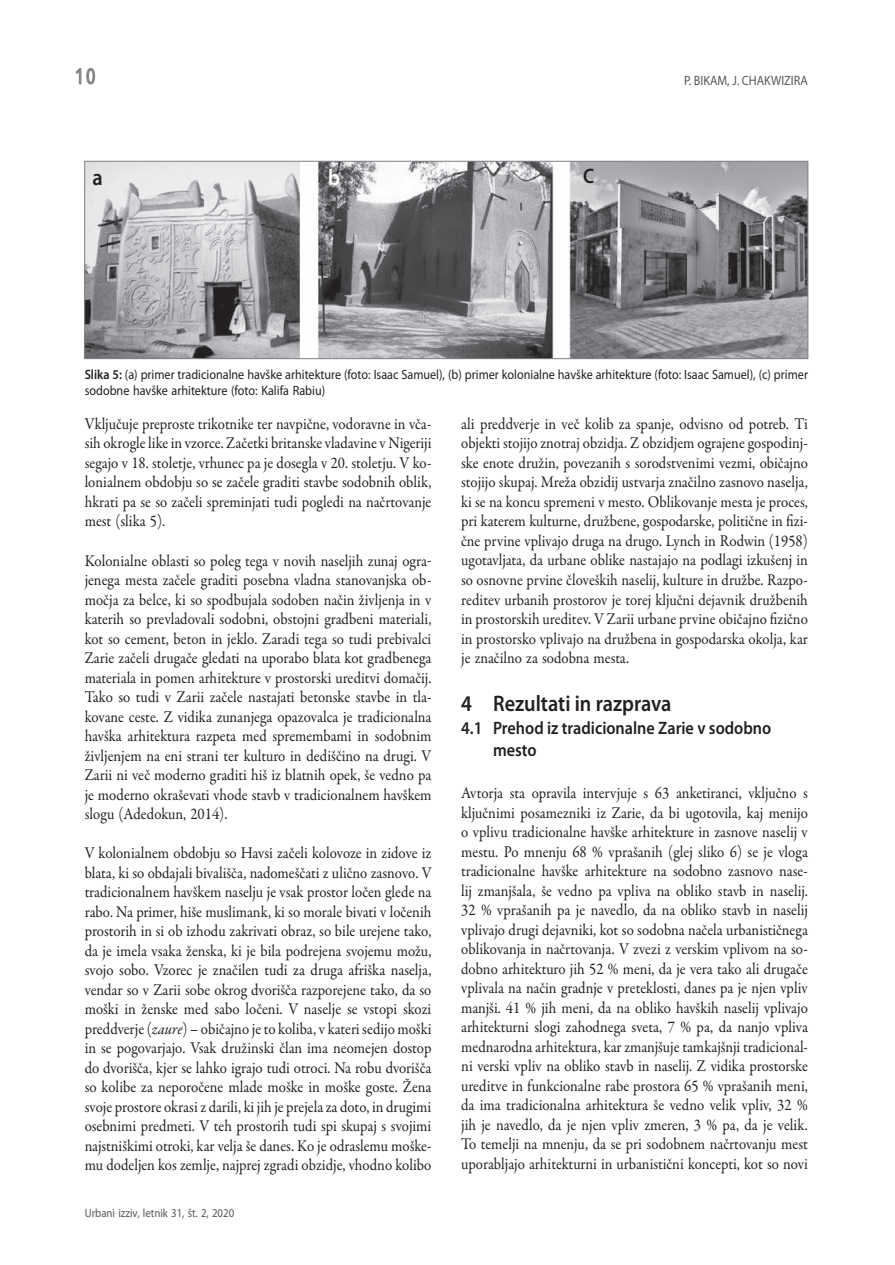
<style>
.page{position:relative;width:895px;height:1265px;background:#fff}
.page>*{position:absolute;margin:0;border:0;box-sizing:border-box;transform-origin:0 0}
.t1{font:24px "ISOCTEUR";color:#808285}
.t2{font:600 22.5px "Myriad Pro";color:#231f20;scale:.9 1}
.t3{font:600 22.5px "Myriad Pro";color:#fff;scale:.9 1}
.t4{font:600 21px "Myriad Pro";color:#231f20;scale:.9 1}
.t5{font:600 18px/22.5px "Myriad Pro";color:#231f20;scale:.9 1}
.t6{font:16.5px/19.5px "Garamond Premr Pro";color:#231f20;text-align:justify;scale:.9 1}
.t7{font:13.5px/16.5px "Myriad Pro";color:#231f20;scale:.9 1}
.t8{font:13.5px "Myriad Pro";color:#57585a;scale:.9 1}
.t9{font:12px "Myriad Pro";color:#57585a;scale:.9 1}
.s1{font-weight:600}
.s2{font-style:italic}
</style>
<div class="page">
<svg style="left:75px;top:68px;width:20px;height:17px"></svg>
<img style="left:86px;top:163px;width:720px;height:194px">
<div style="left:84px;top:161px;width:724px;height:198px;border:1px solid #808285"></div>
<h1 class="t1" style="left:70px;top:61px;width:31px">10</h1>
<h2 class="t2" style="left:92px;top:163px;width:13px">a</h2>
<h2 class="t3" style="left:328px;top:163px;width:15px">b</h2>
<p class="t4" style="left:583px;top:163px;width:14px">C</p>
<p class="t8" style="left:684px;top:73px;width:139px">P. BIKAM, J. CHAKWIZIRA</p>
<p class="t7" style="left:85px;top:366px;width:805px"><span class="s1">Slika 5:</span> (a) primer tradicionalne havške arhitekture (foto: Isaac Samuel), (b) primer kolonialne havške arhitekture (foto: Isaac Samuel), (c) primer sodobne havške arhitekture (foto: Kalifa Rabiu)</p>
<p class="t6" style="left:85px;top:414px;width:387px">Vključuje preproste trikotnike ter navpične, vodoravne in vča&shy;sih okrogle like in vzorce. Začetki britanske vladavine v Nigeriji segajo v 18. stoletje, vrhunec pa je dosegla v 20. stoletju. V ko&shy;lonialnem obdobju so se začele graditi stavbe sodobnih oblik, hkrati pa se so začeli spreminjati tudi pogledi na načrtovanje mest (slika 5).</p>
<p class="t6" style="left:85px;top:551px;width:387px">Kolonialne oblasti so poleg tega v novih naseljih zunaj ogra&shy;jenega mesta začele graditi posebna vladna stanovanjska ob&shy;močja za belce, ki so spodbujala sodoben način življenja in v katerih so prevladovali sodobni, obstojni gradbeni materiali, kot so cement, beton in jeklo. Zaradi tega so tudi prebivalci Zarie začeli drugače gledati na uporabo blata kot gradbenega materiala in pomen arhitekture v prostorski ureditvi domačij.<br>Tako so tudi v Zarii začele nastajati betonske stavbe in tla&shy;kovane ceste. Z vidika zunanjega opazovalca je tradicionalna havška arhitektura razpeta med spremembami in sodobnim življenjem na eni strani ter kulturo in dediščino na drugi. V Zarii ni več moderno graditi hiš iz blatnih opek, še vedno pa je moderno okraševati vhode stavb v tradicionalnem havškem slogu (Adedokun, 2014).</p>
<p class="t6" style="left:85px;top:843px;width:387px">V kolonialnem obdobju so Havsi začeli kolovoze in zidove iz blata, ki so obdajali bivališča, nadomeščati z ulično zasnovo. V tradicionalnem havškem naselju je vsak prostor ločen glede na rabo. Na primer, hiše muslimank, ki so morale bivati v ločenih prostorih in si ob izhodu zakrivati obraz, so bile urejene tako, da je imela vsaka ženska, ki je bila podrejena svojemu možu, svojo sobo. Vzorec je značilen tudi za druga afriška naselja, vendar so v Zarii sobe okrog dvorišča razporejene tako, da so moški in ženske med sabo ločeni. V naselje se vstopi skozi preddverje (<span class="s2">zaure</span>) – običajno je to koliba, v kateri sedijo moški in se pogovarjajo. Vsak družinski član ima neomejen dostop do dvorišča, kjer se lahko igrajo tudi otroci. Na robu dvorišča so kolibe za neporočene mlade moške in moške goste. Žena svoje prostore okrasi z darili, ki jih je prejela za doto, in drugimi osebnimi predmeti. V teh prostorih tudi spi skupaj s svojimi najstniškimi otroki, kar velja še danes. Ko je odraslemu moške&shy;mu dodeljen kos zemlje, najprej zgradi obzidje, vhodno kolibo</p>
<p class="t9" style="left:85px;top:1206px;width:168px">Urbani izziv, letnik 31, št. 2, 2020</p>
<p class="t6" style="left:461px;top:414px;width:387px">ali preddverje in več kolib za spanje, odvisno od potreb. Ti objekti stojijo znotraj obzidja. Z obzidjem ograjene gospodinj&shy;ske enote družin, povezanih s sorodstvenimi vezmi, običajno stojijo skupaj. Mreža obzidij ustvarja značilno zasnovo naselja, ki se na koncu spremeni v mesto. Oblikovanje mesta je proces, pri katerem kulturne, družbene, gospodarske, politične in fizi&shy;čne prvine vplivajo druga na drugo. Lynch in Rodwin (1958) ugotavljata, da urbane oblike nastajajo na podlagi izkušenj in so osnovne prvine človeških naselij, kulture in družbe. Razpo&shy;reditev urbanih prostorov je torej ključni dejavnik družbenih in prostorskih ureditev. V Zarii urbane prvine običajno fizično in prostorsko vplivajo na družbena in gospodarska okolja, kar je značilno za sodobna mesta.</p>
<h2 class="t2" style="left:461px;top:689px;width:235px">4 Rezultati in razprava</h2>
<p class="t5" style="left:493px;top:715px;width:310px;text-indent:-32px">4.1 Prehod iz tradicionalne Zarie v sodobno mesto</p>
<p class="t6" style="left:461px;top:783px;width:387px">Avtorja sta opravila intervjuje s 63 anketiranci, vključno s ključnimi posamezniki iz Zarie, da bi ugotovila, kaj menijo o vplivu tradicionalne havške arhitekture in zasnove naselij v mestu. Po mnenju 68 % vprašanih (glej sliko 6) se je vloga tradicionalne havške arhitekture na sodobno zasnovo nase&shy;lij zmanjšala, še vedno pa vpliva na obliko stavb in naselij.<br>32 % vprašanih pa je navedlo, da na obliko stavb in naselij vplivajo drugi dejavniki, kot so sodobna načela urbanističnega oblikovanja in načrtovanja. V zvezi z verskim vplivom na so&shy;dobno arhitekturo jih 52 % meni, da je vera tako ali drugače vplivala na način gradnje v preteklosti, danes pa je njen vpliv manjši. 41 % jih meni, da na obliko havških naselij vplivajo arhitekturni slogi zahodnega sveta, 7 % pa, da nanjo vpliva mednarodna arhitektura, kar zmanjšuje tamkajšnji tradicional&shy;ni verski vpliv na obliko stavb in naselij. Z vidika prostorske ureditve in funkcionalne rabe prostora 65 % vprašanih meni, da ima tradicionalna arhitektura še vedno velik vpliv, 32 % jih je navedlo, da je njen vpliv zmeren, 3 % pa, da je velik.<br>To temelji na mnenju, da se pri sodobnem načrtovanju mest uporabljajo arhitekturni in urbanistični koncepti, kot so novi</p>
</div>
